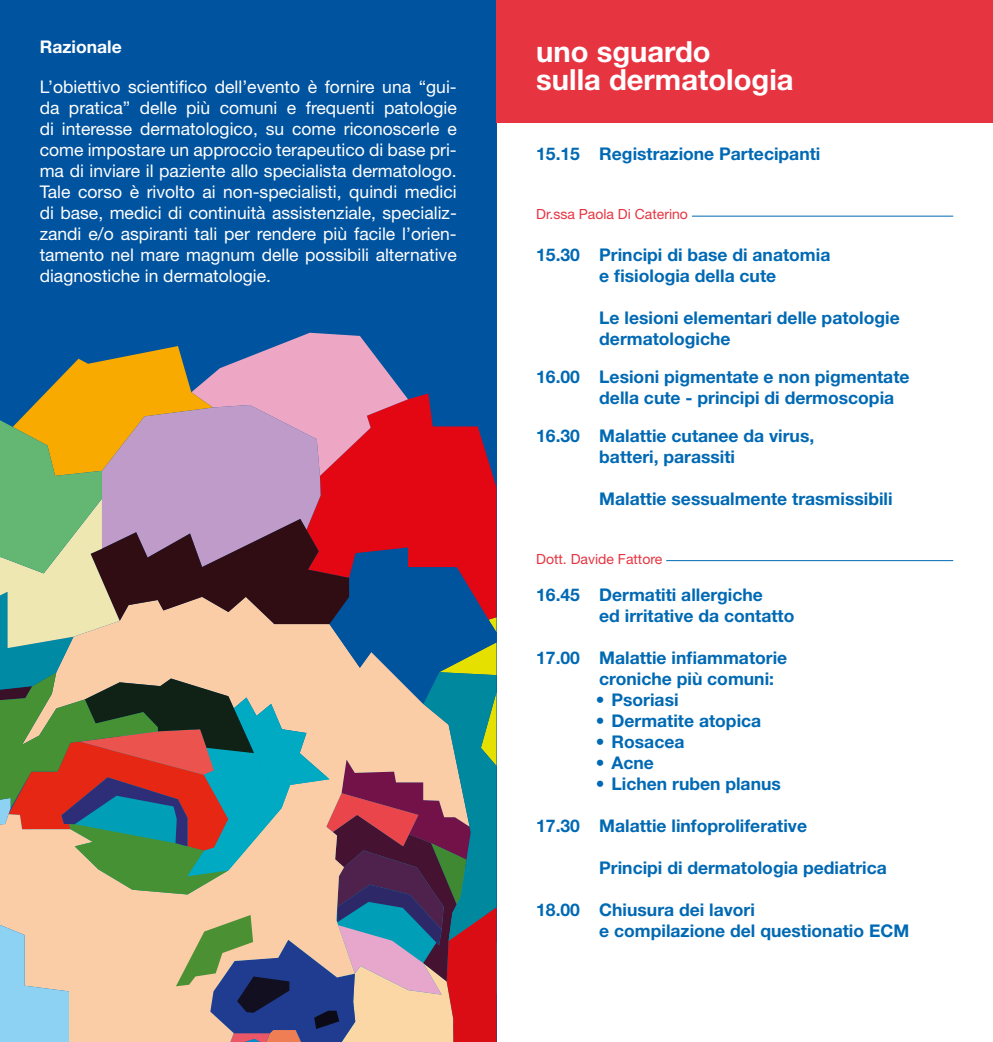
<style>
.page{position:relative;width:993px;height:1042px;background:#fff}
.page>*{position:absolute;margin:0;border:0;box-sizing:border-box;transform-origin:0 0}
.t1{font:700 29.22px "Helvetica Neue LT";color:#fff}
.t2{font:700 17.5px/21px "Helvetica Neue LT";color:#0069b4}
.t3{font:17.5px/21px "Helvetica Neue LT";color:#fff;text-align:justify}
.t4{font:700 17.5px "Helvetica Neue LT";color:#fff}
.t5{font:14px "Helvetica Neue LT";color:#e73441}
</style>
<div class="page">
<div style="left:0;top:0;width:496px;height:1042px;background:#00539f"></div>
<svg style="left:0;top:333px;width:496px;height:709px;background:#99827d"></svg>
<div style="left:496px;top:0;width:496px;height:123px;background:#e73441"></div>
<hr style="left:691px;top:216px;width:261px;height:1px;background:#0069b4">
<hr style="left:666px;top:560px;width:286px;height:1px;background:#0069b4">
<p class="t4" style="left:40px;top:36px;width:83px">Razionale</p>
<h1 class="t1" style="left:536px;top:34px;width:176px">uno sguardo</h1>
<p class="t3" style="left:40px;top:76px;width:418px">L’obiettivo scientifico dell’evento è fornire una “gui-</p>
<h1 class="t1" style="left:536px;top:61px;width:259px">sulla dermatologia</h1>
<p class="t3" style="left:40px;top:97px;width:418px">da pratica” delle più comuni e frequenti patologie di interesse dermatologico, su come riconoscerle e come impostare un approccio terapeutico di base pri&shy;ma di inviare il paziente allo specialista dermatologo.<br>Tale corso è rivolto ai non-specialisti, quindi medici di base, medici di continuità assistenziale, specializ&shy;zandi e/o aspiranti tali per rendere più facile l’orien&shy;tamento nel mare magnum delle possibili alternative diagnostiche in dermatologie.</p>
<p class="t2" style="left:536px;top:143px;width:285px">15.15 Registrazione Partecipanti</p>
<p class="t5" style="left:536px;top:206px;width:153px">Dr.ssa Paola Di Caterino</p>
<p class="t2" style="left:536px;top:244px;width:295px;text-align:center">15.30 Principi di base di anatomia e fisiologia della cute</p>
<p class="t2" style="left:599px;top:307px;width:302px">Le lesioni elementari delle patologie dermatologiche</p>
<p class="t2" style="left:599px;top:366px;width:312px;text-indent:-63px">16.00 Lesioni pigmentate e non pigmentate della cute - principi di dermoscopia</p>
<p class="t2" style="left:599px;top:424px;width:216px;text-indent:-63px">16.30 Malattie cutanee da virus, batteri, parassiti</p>
<p class="t2" style="left:599px;top:487px;width:295px">Malattie sessualmente trasmissibili</p>
<p class="t5" style="left:536px;top:550px;width:128px">Dott. Davide Fattore</p>
<p class="t2" style="left:599px;top:584px;width:197px;text-indent:-63px">16.45 Dermatiti allergiche<br>ed irritative da contatto</p>
<p class="t2" style="left:599px;top:647px;width:189px;text-indent:-63px">17.00 Malattie infiammatorie croniche più comuni:</p>
<p class="t2" style="left:595px;top:689px;width:84px">• Psoriasi</p>
<p class="t2" style="left:595px;top:710px;width:167px">• Dermatite atopica</p>
<p class="t2" style="left:595px;top:731px;width:90px">• Rosacea</p>
<p class="t2" style="left:595px;top:752px;width:60px">• Acne</p>
<p class="t2" style="left:595px;top:773px;width:186px">• Lichen ruben planus</p>
<p class="t2" style="left:536px;top:815px;width:272px">17.30 Malattie linfoproliferative</p>
<p class="t2" style="left:599px;top:857px;width:289px">Principi di dermatologia pediatrica</p>
<p class="t2" style="left:599px;top:899px;width:311px;text-indent:-63px">18.00 Chiusura dei lavori<br>e compilazione del questionatio ECM</p>
</div>
